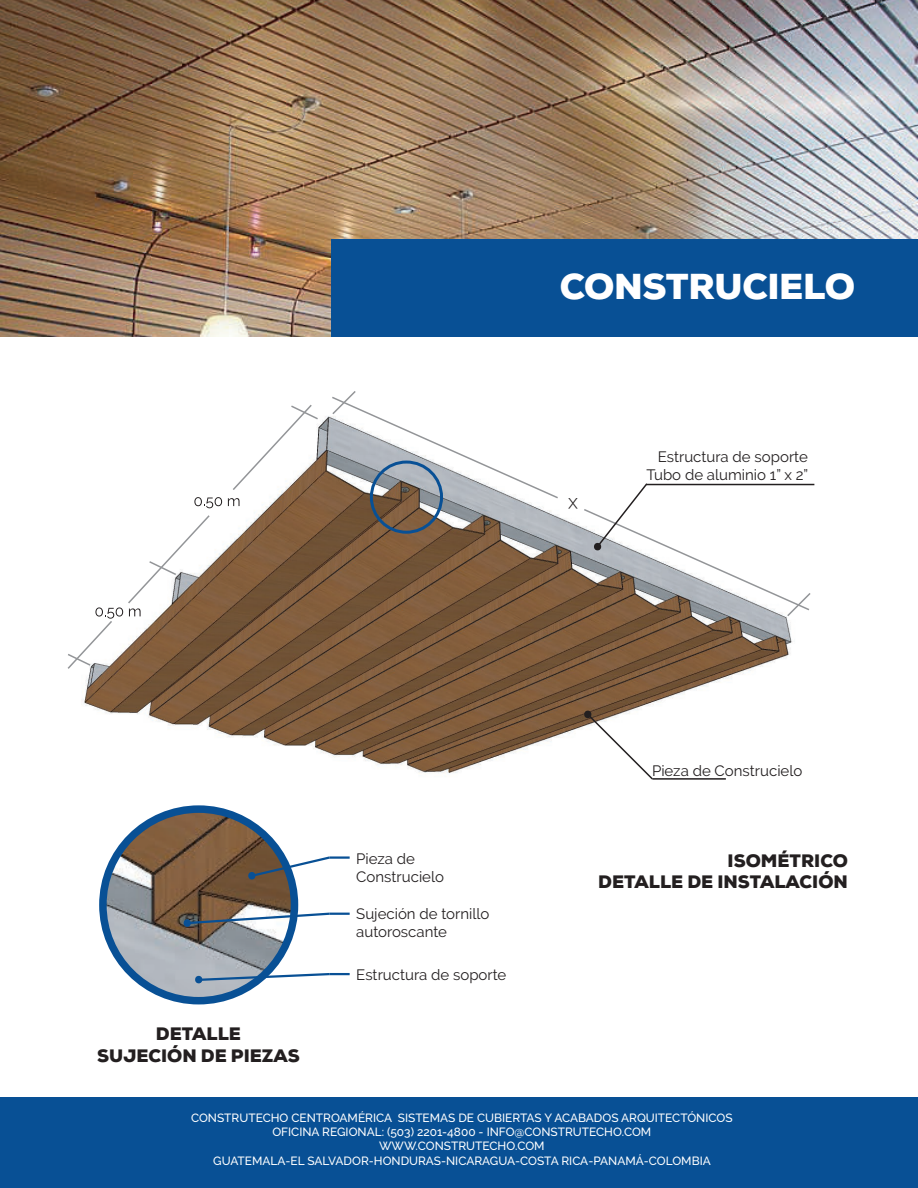
<style>
.page{position:relative;width:918px;height:1188px;background:#fff}
.page>*{position:absolute;margin:0;border:0;box-sizing:border-box;transform-origin:0 0}
.t1{font:900 36px "Nexa";letter-spacing:-.01em;color:#fff}
.t2{font:900 18px/21.6px "Nexa";color:#231f20;text-align:right}
.t3{font:15px/18px "Raleway";color:#231f20}
.t4{font:500 11.85px/14.1px "Raleway";color:#fff;text-align:center}
</style>
<div class="page">
<img style="left:81px;top:416px;width:734px;height:416px">
<svg style="left:330px;top:391px;width:230px;height:109px"></svg>
<svg style="left:231px;top:405px;width:89px;height:87px"></svg>
<svg style="left:194px;top:497px;width:28px;height:11px"></svg>
<svg style="left:228px;top:498px;width:12px;height:8px"></svg>
<svg style="left:67px;top:514px;width:144px;height:156px"></svg>
<img style="left:0;top:0;width:918px;height:337px">
<div style="left:0;top:1097px;width:918px;height:91px;background:#085095"></div>
<div style="left:332px;top:239px;width:586px;height:98px;background:#085095"></div>
<img style="left:103px;top:810px;width:190px;height:191px;border-radius:95px">
<div style="left:99px;top:805px;width:199px;height:199px;border:8px solid #085095;border-radius:50%"></div>
<div style="left:370px;top:461px;width:73px;height:73px;border:3px solid #085095;border-radius:50%"></div>
<hr style="left:329px;top:913px;width:21px;height:2px;background:#085095">
<hr style="left:329px;top:973px;width:21px;height:2px;background:#085095">
<hr style="left:329px;top:856px;width:21px;height:3px;background:#085095">
<svg style="left:247px;top:855px;width:85px;height:24px"></svg>
<svg style="left:182px;top:911px;width:150px;height:16px"></svg>
<svg style="left:194px;top:972px;width:138px;height:11px"></svg>
<svg style="left:582px;top:482px;width:230px;height:136px"></svg>
<hr style="left:646px;top:484px;width:168px;height:1px;background:#231f20">
<svg style="left:583px;top:711px;width:71px;height:70px"></svg>
<hr style="left:652px;top:778px;width:74px;height:2px;background:#231f20">
<h1 class="t1" style="left:560px;top:263px;width:297px">CONSTRUCIELO</h1>
<p class="t3" style="left:578px;top:512px;width:11px;rotate:-180deg">X</p>
<p class="t3" style="left:647px;top:448px;width:163px;text-align:right">Estructura de soporte<br>Tubo de aluminio 1” x 2”</p>
<h2 class="t2" style="left:97px;top:1023px;width:204px;text-align:center">DETALLE<br>SUJECIÓN DE PIEZAS</h2>
<p class="t3" style="left:356px;top:849px;width:89px">Pieza de<br>Construcielo</p>
<p class="t3" style="left:356px;top:905px;width:135px">Sujeción de tornillo autoroscante</p>
<p class="t3" style="left:356px;top:966px;width:152px">Estructura de soporte</p>
<p class="t3" style="left:652px;top:761px;width:152px">Pieza de Construcielo</p>
<h2 class="t2" style="left:598px;top:850px;width:251px">ISOMÉTRICO<br>DETALLE DE INSTALACIÓN</h2>
<p class="t4" style="left:191px;top:1111px;width:543px">CONSTRUTECHO CENTROAMÉRICA SISTEMAS DE CUBIERTAS Y ACABADOS ARQUITECTÓNICOS OFICINA REGIONAL: (503) 2201-4800 - INFO@CONSTRUTECHO.COM WWW.CONSTRUTECHO.COM<br>GUATEMALA-EL SALVADOR-HONDURAS-NICARAGUA-COSTA RICA-PANAMÁ-COLOMBIA</p>
</div>
